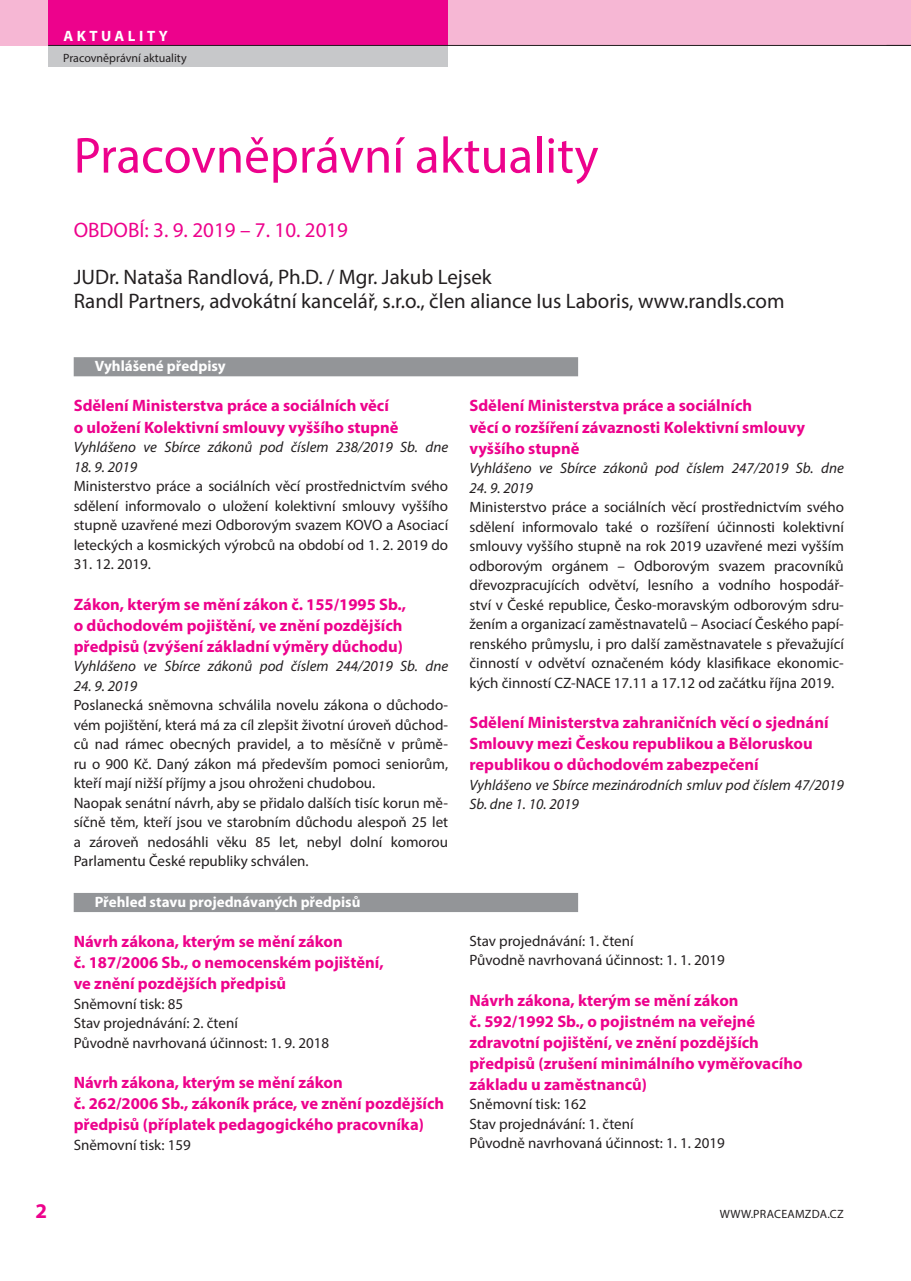
<style>
.page{position:relative;width:911px;height:1281px;background:#fff}
.page>*{position:absolute;margin:0;border:0;box-sizing:border-box;transform-origin:0 0}
.t1{font:51px "Myriad Pro";color:#ed028c}
.t2{font:21px/24px "Myriad Pro";color:#231f20}
.t3{font:21px "Myriad Pro";color:#ed028c}
.t4{font:700 21px "Myriad Pro";color:#ed028c}
.t5{font:700 16.5px/21px "Myriad Pro";color:#ed028c}
.t6{font:15px/19.5px "Myriad Pro";color:#231f20}
.t7{font:italic 15px/19.5px "Myriad Pro";color:#231f20}
.t8{font:700 15px "Myriad Pro";color:#fff}
.t9{font:700 15px "Myriad Pro";letter-spacing:.235em;color:#fff}
.t10{font:12px "Myriad Pro";color:#231f20}
.t11{font:12px "Myriad Pro";letter-spacing:.02em;color:#231f20}
</style>
<div class="page">
<div style="left:899px;top:0;width:11px;height:46px;background:#f6b7d4"></div>
<div style="left:0;top:0;width:899px;height:46px;background:#f6b7d4"></div>
<div style="left:48px;top:0;width:400px;height:67px;background:#c7c8ca"></div>
<div style="left:48px;top:0;width:400px;height:46px;background:#ed028c"></div>
<hr style="left:48px;top:45px;width:862px;height:1px;background:#231f20">
<div style="left:74px;top:357px;width:504px;height:19px;background:#939598"></div>
<div style="left:74px;top:893px;width:504px;height:19px;background:#939598"></div>
<p class="t9" style="left:63px;top:26px;width:106px">Aktua lity</p>
<p class="t10" style="left:63px;top:51px;width:125px">Pracovněprávní aktuality</p>
<h1 class="t1" style="left:74px;top:124px;width:526px">Pracovněprávní aktuality</h1>
<h2 class="t3" style="left:74px;top:217px;width:276px">OBDOBÍ: 3. 9. 2019 – 7. 10. 2019</h2>
<h2 class="t2" style="left:74px;top:265px;width:712px">JUDr. Nataša Randlová, Ph.D. / Mgr. Jakub Lejsek<br>Randl Partners, advokátní kancelář, s.r.o., člen aliance Ius Laboris, www.randls.com</h2>
<p class="t8" style="left:95px;top:356px;width:133px">Vyhlášené předpisy</p>
<p class="t5" style="left:74px;top:395px;width:326px">Sdělení Ministerstva práce a sociálních věcí o uložení Kolektivní smlouvy vyššího stupně</p>
<p class="t7" style="left:74px;top:437px;width:376px">Vyhlášeno ve Sbírce zákonů pod číslem 238/2019 Sb. dne</p>
<p class="t7" style="left:74px;top:456px;width:65px">18. 9. 2019</p>
<p class="t6" style="left:74px;top:476px;width:376px;text-align:justify">Ministerstvo práce a sociálních věcí prostřednictvím svého sdělení informovalo o uložení kolektivní smlouvy vyššího stupně uzavřené mezi Odborovým svazem KOVO a Asociací leteckých a kosmických výrobců na období od 1. 2. 2019 do</p>
<p class="t6" style="left:74px;top:554px;width:79px">31. 12. 2019.</p>
<p class="t5" style="left:74px;top:593px;width:334px">Zákon, kterým se mění zákon č. 155/1995 Sb., o důchodovém pojištění, ve znění pozdějších předpisů (zvýšení základní výměry důchodu)</p>
<p class="t7" style="left:74px;top:656px;width:376px">Vyhlášeno ve Sbírce zákonů pod číslem 244/2019 Sb. dne</p>
<p class="t7" style="left:74px;top:675px;width:65px">24. 9. 2019</p>
<p class="t6" style="left:74px;top:695px;width:376px">Poslanecká sněmovna schválila novelu zákona o důchodo&shy;vém pojištění, která má za cíl zlepšit životní úroveň důchod&shy;ců nad rámec obecných pravidel, a to měsíčně v průmě&shy;ru o 900 Kč. Daný zákon má především pomoci seniorům, kteří mají nižší příjmy a jsou ohroženi chudobou.<br>Naopak senátní návrh, aby se přidalo dalších tisíc korun mě&shy;síčně těm, kteří jsou ve starobním důchodu alespoň 25 let a zároveň nedosáhli věku 85 let, nebyl dolní komorou Parlamentu České republiky schválen.</p>
<p class="t8" style="left:95px;top:892px;width:267px">Přehled stavu projednávaných předpisů</p>
<p class="t5" style="left:74px;top:930px;width:311px">Návrh zákona, kterým se mění zákon<br>č. 187/2006 Sb., o nemocenském pojištění, ve znění pozdějších předpisů</p>
<p class="t6" style="left:74px;top:993px;width:257px">Sněmovní tisk: 85<br>Stav projednávání: 2. čtení<br>Původně navrhovaná účinnost: 1. 9. 2018</p>
<p class="t5" style="left:74px;top:1071px;width:372px">Návrh zákona, kterým se mění zákon<br>č. 262/2006 Sb., zákoník práce, ve znění pozdějších předpisů (příplatek pedagogického pracovníka)</p>
<p class="t6" style="left:74px;top:1134px;width:119px">Sněmovní tisk: 159</p>
<p class="t5" style="left:469px;top:395px;width:337px">Sdělení Ministerstva práce a sociálních<br>věcí o rozšíření závaznosti Kolektivní smlouvy vyššího stupně</p>
<p class="t7" style="left:469px;top:458px;width:376px">Vyhlášeno ve Sbírce zákonů pod číslem 247/2019 Sb. dne</p>
<p class="t7" style="left:469px;top:477px;width:65px">24. 9. 2019</p>
<p class="t6" style="left:469px;top:497px;width:376px;text-align:justify">Ministerstvo práce a sociálních věcí prostřednictvím svého sdělení informovalo také o rozšíření účinnosti kolektivní smlouvy vyššího stupně na rok 2019 uzavřené mezi vyšším odborovým orgánem – Odborovým svazem pracovníků dřevozpracujících odvětví, lesního a vodního hospodář&shy;ství v České republice, Česko-moravským odborovým sdru&shy;žením a organizací zaměstnavatelů – Asociací Českého papí&shy;renského průmyslu, i pro další zaměstnavatele s převažující činností v odvětví označeném kódy klasifikace ekonomic&shy;kých činností CZ-NACE 17.11 a 17.12 od začátku října 2019.</p>
<p class="t5" style="left:469px;top:711px;width:360px">Sdělení Ministerstva zahraničních věcí o sjednání<br>Smlouvy mezi Českou republikou a Běloruskou republikou o důchodovém zabezpečení</p>
<p class="t7" style="left:469px;top:774px;width:376px">Vyhlášeno ve Sbírce mezinárodních smluv pod číslem 47/2019<br>Sb. dne 1. 10. 2019</p>
<p class="t6" style="left:469px;top:930px;width:257px">Stav projednávání: 1. čtení<br>Původně navrhovaná účinnost: 1. 1. 2019</p>
<p class="t5" style="left:469px;top:989px;width:334px">Návrh zákona, kterým se mění zákon<br>č. 592/1992 Sb., o pojistném na veřejné zdravotní pojištění, ve znění pozdějších předpisů (zrušení minimálního vyměřovacího základu u zaměstnanců)</p>
<p class="t6" style="left:469px;top:1094px;width:257px">Sněmovní tisk: 162<br>Stav projednávání: 1. čtení<br>Původně navrhovaná účinnost: 1. 1. 2019</p>
<h2 class="t4" style="left:35px;top:1197px;width:13px">2</h2>
<p class="t11" style="left:719px;top:1206px;width:125px">WWW.PRACEAMZDA.CZ</p>
</div>
